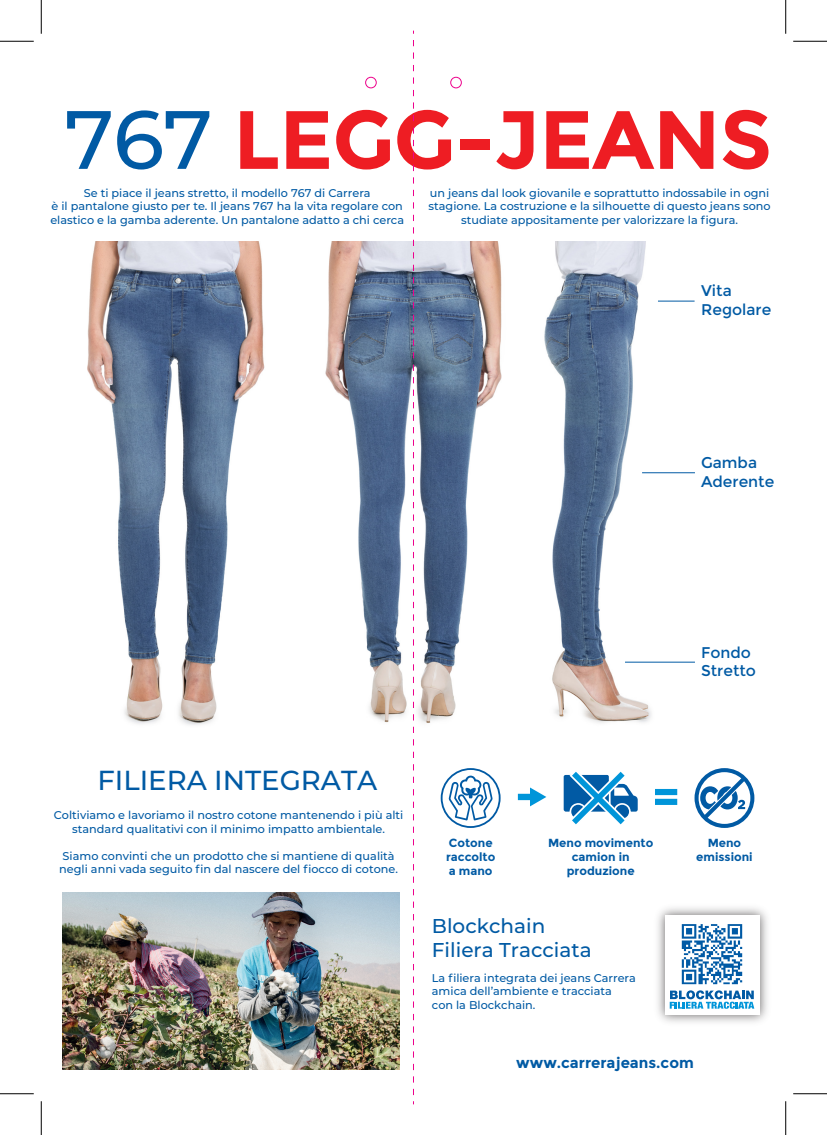
<style>
.page{position:relative;width:827px;height:1135px;background:#fff}
.page>*{position:absolute;margin:0;border:0;box-sizing:border-box;transform-origin:0 0}
.t1{font:700 82.5px "Montserrat";letter-spacing:-.01em;color:#ee1d23}
.t2{font:500 27.5px "Montserrat";color:#015aa4}
.t3{font:500 20px/24px "Montserrat";color:#015aa4}
.t4{font:15.5px/18.6px "Montserrat";color:#015aa4}
.t5{font:700 15px "Montserrat";color:#015aa4}
.t6{font:700 11.75px/14.1px "Montserrat";color:#015aa4;text-align:center}
.t7{font:500 11.25px/13.5px "Montserrat";color:#015aa4;text-align:center}
.s1{font-weight:500;color:#015aa4}
</style>
<div class="page">
<img style="left:577px;top:242px;width:118px;height:481px">
<img style="left:340px;top:242px;width:237px;height:481px">
<img style="left:87px;top:242px;width:253px;height:483px">
<svg style="left:563px;top:771px;width:74px;height:54px"></svg>
<svg style="left:441px;top:768px;width:59px;height:60px"></svg>
<svg style="left:694px;top:768px;width:60px;height:60px"></svg>
<svg style="left:518px;top:787px;width:28px;height:19px"></svg>
<svg style="left:655px;top:789px;width:22px;height:16px"></svg>
<img style="left:657px;top:907px;width:111px;height:116px">
<div style="left:665px;top:915px;width:94px;height:99px;background:#fff"></div>
<img style="left:681px;top:924px;width:62px;height:61px">
<svg style="left:669px;top:990px;width:85px;height:19px"></svg>
<img style="left:63px;top:893px;width:336px;height:176px">
<hr style="left:658px;top:301px;width:36px;height:1px;background:#015aa4">
<hr style="left:642px;top:472px;width:53px;height:1px;background:#015aa4">
<hr style="left:625px;top:662px;width:70px;height:1px;background:#015aa4">
<svg style="left:413px;top:40px;width:1px;height:1064px"></svg>
<div style="left:365px;top:77px;width:11px;height:11px;border:1px solid #ed028c;border-radius:50%"></div>
<div style="left:450px;top:77px;width:11px;height:11px;border:1px solid #ed028c;border-radius:50%"></div>
<hr style="left:0;top:41px;width:34px;height:1px;background:#000">
<hr style="left:793px;top:41px;width:34px;height:1px;background:#000">
<hr style="left:0;top:1093px;width:34px;height:1px;background:#000">
<hr style="left:793px;top:1093px;width:34px;height:1px;background:#000">
<hr style="left:41px;top:0;width:1px;height:34px;background:#000">
<hr style="left:41px;top:1101px;width:1px;height:34px;background:#000">
<hr style="left:785px;top:0;width:1px;height:34px;background:#000">
<hr style="left:785px;top:1101px;width:1px;height:34px;background:#000">
<h1 class="t1" style="left:65px;top:91px;width:709px"><span class="s1">767</span> LEGG-JEANS</h1>
<p class="t7" style="left:50px;top:185px;width:355px">Se ti piace il jeans stretto, il modello 767 di Carrera<br>è il pantalone giusto per te. Il jeans 767 ha la vita regolare con elastico e la gamba aderente. Un pantalone adatto a chi cerca</p>
<p class="t7" style="left:428px;top:185px;width:343px">un jeans dal look giovanile e soprattutto indossabile in ogni stagione. La costruzione e la silhouette di questo jeans sono studiate appositamente per valorizzare la figura.</p>
<h3 class="t4" style="left:701px;top:282px;width:72px">Vita<br>Regolare</h3>
<h3 class="t4" style="left:701px;top:453px;width:75px">Gamba<br>Aderente</h3>
<h3 class="t4" style="left:701px;top:643px;width:56px">Fondo<br>Stretto</h3>
<h2 class="t2" style="left:97px;top:761px;width:281px">FILIERA INTEGRATA</h2>
<p class="t7" style="left:54px;top:808px;width:351px">Coltiviamo e lavoriamo il nostro cotone mantenendo i più alti standard qualitativi con il minimo impatto ambientale.</p>
<p class="t7" style="left:59px;top:848px;width:340px;text-align:left">Siamo convinti che un prodotto che si mantiene di qualità negli anni vada seguito fin dal nascere del fiocco di cotone.</p>
<p class="t6" style="left:446px;top:836px;width:51px;text-align:left">Cotone raccolto a mano</p>
<p class="t6" style="left:548px;top:836px;width:107px">Meno movimento camion in produzione</p>
<p class="t6" style="left:696px;top:836px;width:58px">Meno emissioni</p>
<h3 class="t3" style="left:432px;top:913px;width:161px">Blockchain<br>Filiera Tracciata</h3>
<p class="t7" style="left:432px;top:971px;width:205px;text-align:left">La filiera integrata dei jeans Carrera amica dell’ambiente e tracciata<br>con la Blockchain.</p>
<h3 class="t5" style="left:516px;top:1054px;width:179px">www.carrerajeans.com</h3>
</div>
